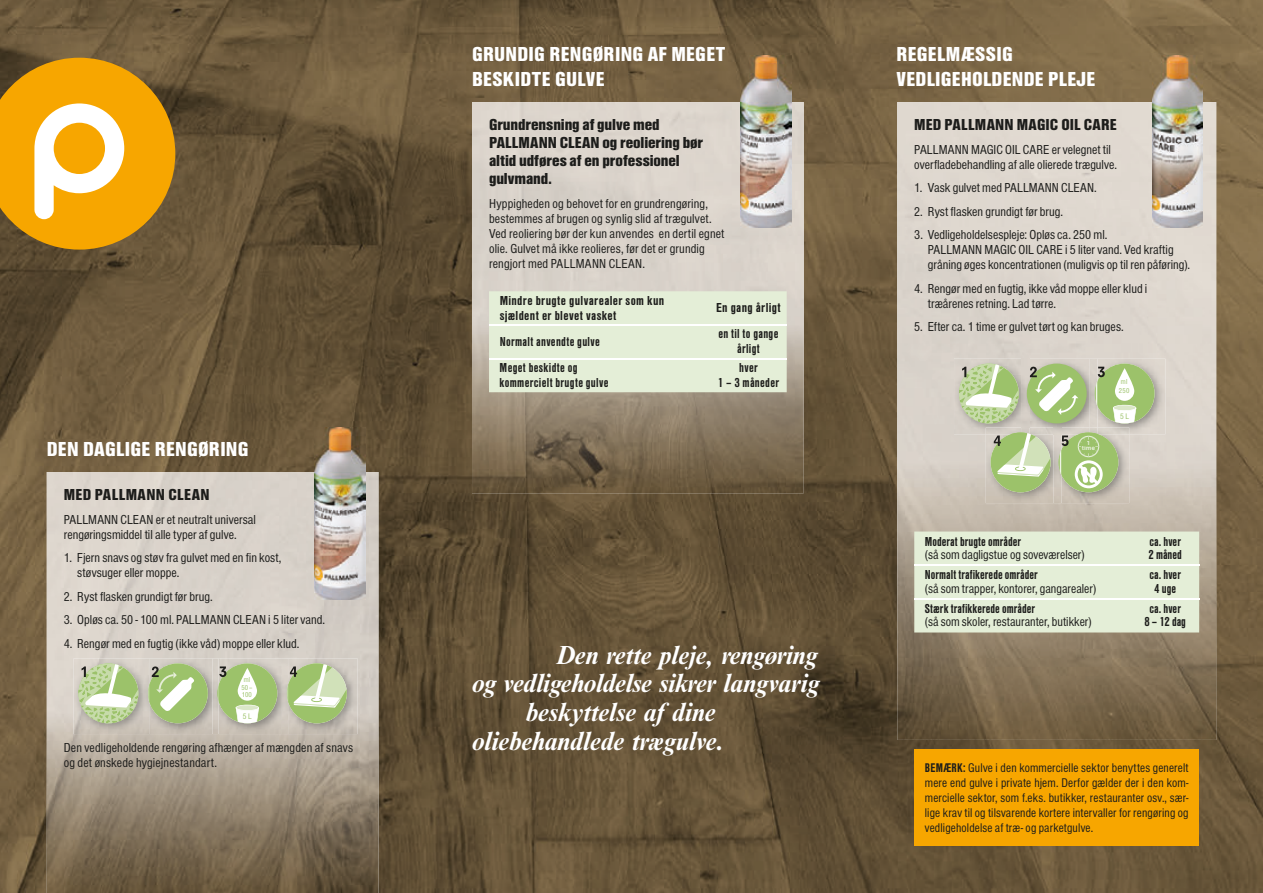
<style>
.page{position:relative;width:1263px;height:893px;background:#fff}
.page>*{position:absolute;margin:0;border:0;box-sizing:border-box;transform-origin:0 0}
.t1{font:italic 700 27px "Nimbus Rom No 9";letter-spacing:-.015em;color:#fff}
.t2{font:900 21px/25.2px "Nimbus San Con";letter-spacing:.01em;color:#fff}
.t3{font:900 16.5px/18px "Nimbus San Con";color:#1d1d1b}
.t4{font:900 16.5px "Nimbus San Con";letter-spacing:.025em;color:#1d1d1b}
.t5{font:13.5px/15px "Nimbus San Con";letter-spacing:.005em;color:#1d1d1b}
.t6{font:700 13.5px/15px "Nimbus San Con";letter-spacing:.02em;color:#1d1d1b;text-align:center}
.t7{font:700 13.5px/13.5px "Nimbus San Con";color:#1d1d1b}
.t8{font:700 13.5px/15px "Nimbus San Con";letter-spacing:.02em;color:#1d1d1b;scale:1.1 1}
.t9{font:13.05px/15px "Nimbus San Con";letter-spacing:.01em;color:#1d1d1b;text-align:justify}
.t10{font:8.4px "Nimbus San Con";color:#9cc26a}
.t11{font:7.5px/7.5px "Nimbus San Con";letter-spacing:.02em;color:#9cc26a;text-align:center}
.t12{font:700 6.75px/4.9px "Nimbus San";color:#e4edd6;text-align:center}
.s1{font-weight:700}
</style>
<div class="page">
<img style="left:0;top:0;width:1263px;height:893px">
<img style="left:47px;top:472px;width:331px;height:421px">
<img style="left:472px;top:102px;width:332px;height:391px">
<img style="left:897px;top:102px;width:319px;height:638px">
<div style="left:489px;top:291px;width:298px;height:101px;background:#e4eed7"></div>
<hr style="left:489px;top:324px;width:221px;height:2px;background:#fff">
<hr style="left:710px;top:324px;width:77px;height:2px;background:#fff">
<hr style="left:489px;top:358px;width:221px;height:1px;background:#fff">
<hr style="left:710px;top:358px;width:77px;height:1px;background:#fff">
<div style="left:914px;top:531px;width:285px;height:101px;background:#e4eed7"></div>
<hr style="left:914px;top:564px;width:217px;height:2px;background:#fff">
<hr style="left:1131px;top:564px;width:68px;height:2px;background:#fff">
<hr style="left:914px;top:598px;width:217px;height:2px;background:#fff">
<hr style="left:1131px;top:598px;width:68px;height:2px;background:#fff">
<img style="left:288px;top:658px;width:70px;height:76px">
<img style="left:219px;top:658px;width:63px;height:76px">
<img style="left:282px;top:658px;width:6px;height:76px">
<div style="left:217px;top:663px;width:60px;height:60px;background:#9cc26a;border-radius:50%"></div>
<svg style="left:238px;top:668px;width:19px;height:33px"></svg>
<svg style="left:236px;top:705px;width:23px;height:18px"></svg>
<img style="left:149px;top:658px;width:63px;height:76px">
<img style="left:212px;top:658px;width:7px;height:76px">
<svg style="left:217px;top:685px;width:2px;height:17px"></svg>
<div style="left:148px;top:663px;width:60px;height:60px;background:#9cc26a;border-radius:50%"></div>
<svg style="left:219px;top:666px;width:7px;height:11px"></svg>
<img style="left:74px;top:658px;width:69px;height:76px">
<img style="left:143px;top:658px;width:6px;height:76px">
<svg style="left:78px;top:663px;width:60px;height:60px"></svg>
<svg style="left:148px;top:666px;width:47px;height:46px"></svg>
<svg style="left:287px;top:663px;width:60px;height:60px;background:#bbce9d"></svg>
<img style="left:986px;top:434px;width:143px;height:69px">
<div style="left:1058px;top:432px;width:60px;height:60px;background:#9cc26a;border-radius:50%"></div>
<img style="left:1053px;top:492px;width:8px;height:11px">
<img style="left:1097px;top:359px;width:68px;height:75px">
<img style="left:1105px;top:427px;width:24px;height:7px">
<div style="left:1095px;top:364px;width:59px;height:59px;background:#9cc26a;border-radius:50%"></div>
<svg style="left:1115px;top:368px;width:19px;height:33px"></svg>
<svg style="left:1113px;top:405px;width:23px;height:18px"></svg>
<img style="left:954px;top:359px;width:68px;height:75px">
<img style="left:1030px;top:359px;width:60px;height:5px">
<img style="left:1090px;top:359px;width:7px;height:5px">
<img style="left:1022px;top:359px;width:8px;height:5px">
<img style="left:1152px;top:55px;width:51px;height:172px">
<img style="left:315px;top:428px;width:50px;height:171px">
<img style="left:741px;top:55px;width:50px;height:172px">
<div style="left:914px;top:749px;width:285px;height:97px;background:#f7a600"></div>
<svg style="left:959px;top:364px;width:146px;height:128px"></svg>
<div style="left:1082px;top:446px;width:13px;height:5px;background:#9bc16a"></div>
<svg style="left:0;top:58px;width:175px;height:192px;background:#dda430"></svg>
<h2 class="t2" style="left:47px;top:437px;width:203px">DEN DAGLIGE RENGØRING</h2>
<p class="t4" style="left:64px;top:485px;width:147px">MED PALLMANN CLEAN</p>
<p class="t5" style="left:64px;top:512px;width:194px">PALLMANN CLEAN er et neutralt universal rengøringsmiddel til alle typer af gulve.</p>
<p class="t5" style="left:77px;top:550px;width:206px;text-indent:-14px">1. Fjern snavs og støv fra gulvet med en fin kost, støvsuger eller moppe.</p>
<p class="t5" style="left:64px;top:589px;width:150px">2. Ryst flasken grundigt før brug.</p>
<p class="t5" style="left:64px;top:612px;width:263px">3. Opløs ca. 50 - 100 ml. PALLMANN CLEAN i 5 liter vand.</p>
<p class="t5" style="left:64px;top:636px;width:237px">4. Rengør med en fugtig (ikke våd) moppe eller klud.</p>
<p class="t11" style="left:241px;top:676px;width:12px">ml<br>50 –<br>100</p>
<p class="t10" style="left:243px;top:711px;width:10px">5 L</p>
<p class="t5" style="left:64px;top:741px;width:291px">Den vedligeholdende rengøring afhænger af mængden af snavs og det ønskede hygiejnestandart.</p>
<h2 class="t2" style="left:472px;top:41px;width:255px">GRUNDIG RENGØRING AF MEGET<br>BESKIDTE GULVE</h2>
<h2 class="t2" style="left:896px;top:41px;width:201px">REGELMÆSSIG<br>VEDLIGEHOLDENDE PLEJE</h2>
<p class="t3" style="left:489px;top:116px;width:216px">Grundrensning af gulve med<br>PALLMANN CLEAN og reoliering bør altid udføres af en professionel gulvmand.</p>
<p class="t5" style="left:489px;top:196px;width:237px">Hyppigheden og behovet for en grundrengøring, bestemmes af brugen og synlig slid af trægulvet.<br>Ved reoliering bør der kun anvendes en dertil egnet olie. Gulvet må ikke reolieres, før det er grundig rengjort med PALLMANN CLEAN.</p>
<p class="t8" style="left:500px;top:293px;width:151px">Mindre brugte gulvarealer som kun sjældent er blevet vasket</p>
<p class="t8" style="left:716px;top:300px;width:60px">En gang årligt</p>
<p class="t6" style="left:500px;top:334px;width:102px">Normalt anvendte gulve</p>
<p class="t6" style="left:718px;top:327px;width:62px">en til to gange årligt</p>
<p class="t6" style="left:500px;top:360px;width:110px;text-align:left">Meget beskidte og kommercielt brugte gulve</p>
<p class="t6" style="left:718px;top:360px;width:63px">hver<br>1 – 3 måneder</p>
<h1 class="t1" style="left:556px;top:639px;width:263px">Den rette pleje, rengøring</h1>
<h1 class="t1" style="left:472px;top:667px;width:349px">og vedligeholdelse sikrer langvarig</h1>
<h1 class="t1" style="left:526px;top:696px;width:191px">beskyttelse af dine</h1>
<h1 class="t1" style="left:472px;top:724px;width:253px">oliebehandlede trægulve.</h1>
<p class="t3" style="left:914px;top:116px;width:204px">MED PALLMANN MAGIC OIL CARE</p>
<p class="t5" style="left:914px;top:142px;width:204px">PALLMANN MAGIC OIL CARE er velegnet til overfladebehandling af alle olierede trægulve.</p>
<p class="t5" style="left:914px;top:180px;width:184px">1. Vask gulvet med PALLMANN CLEAN.</p>
<p class="t5" style="left:914px;top:204px;width:150px">2. Ryst flasken grundigt før brug.</p>
<p class="t5" style="left:928px;top:227px;width:264px;text-indent:-14px">3. Vedligeholdelsespleje: Opløs ca. 250 ml.<br>PALLMANN MAGIC OIL CARE i 5 liter vand. Ved kraftig gråning øges koncentrationen (muligvis op til ren påføring).</p>
<p class="t5" style="left:928px;top:281px;width:221px;text-indent:-14px">4. Rengør med en fugtig, ikke våd moppe eller klud i træårenes retning. Lad tørre.</p>
<p class="t5" style="left:914px;top:319px;width:211px">5. Efter ca. 1 time er gulvet tørt og kan bruges.</p>
<p class="t12" style="left:1082px;top:441px;width:15px">1 time</p>
<p class="t11" style="left:1119px;top:377px;width:12px;line-height:9px;text-align:left">ml<br>250</p>
<p class="t10" style="left:1120px;top:412px;width:10px">5 L</p>
<p class="t7" style="left:925px;top:535px;width:98px">Moderat brugte områder</p>
<p class="t5" style="left:925px;top:547px;width:161px">(så som dagligstue og soveværelser)</p>
<p class="t7" style="left:1148px;top:535px;width:35px">ca. hver<br>2 måned</p>
<p class="t7" style="left:925px;top:568px;width:114px">Normalt trafikerede områder</p>
<p class="t5" style="left:925px;top:581px;width:173px">(så som trapper, kontorer, gangarealer)</p>
<p class="t6" style="left:1149px;top:568px;width:33px;line-height:13.5px">ca. hver<br>4 uge</p>
<p class="t6" style="left:925px;top:601px;width:112px">Stærk trafikkerede områder</p>
<p class="t5" style="left:925px;top:615px;width:168px">(så som skoler, restauranter, butikker)</p>
<p class="t7" style="left:1144px;top:602px;width:43px;text-align:center">ca. hver<br>8 – 12 dag</p>
<p class="t9" style="left:925px;top:761px;width:265px"><span class="s1">BEMÆRK:</span> Gulve i den kommercielle sektor benyttes generelt mere end gulve i private hjem. Derfor gælder der i den kom&shy;mercielle sektor, som f.eks. butikker, restauranter osv., sær&shy;lige krav til og tilsvarende kortere intervaller for rengøring og vedligeholdelse af træ- og parketgulve.</p>
</div>
